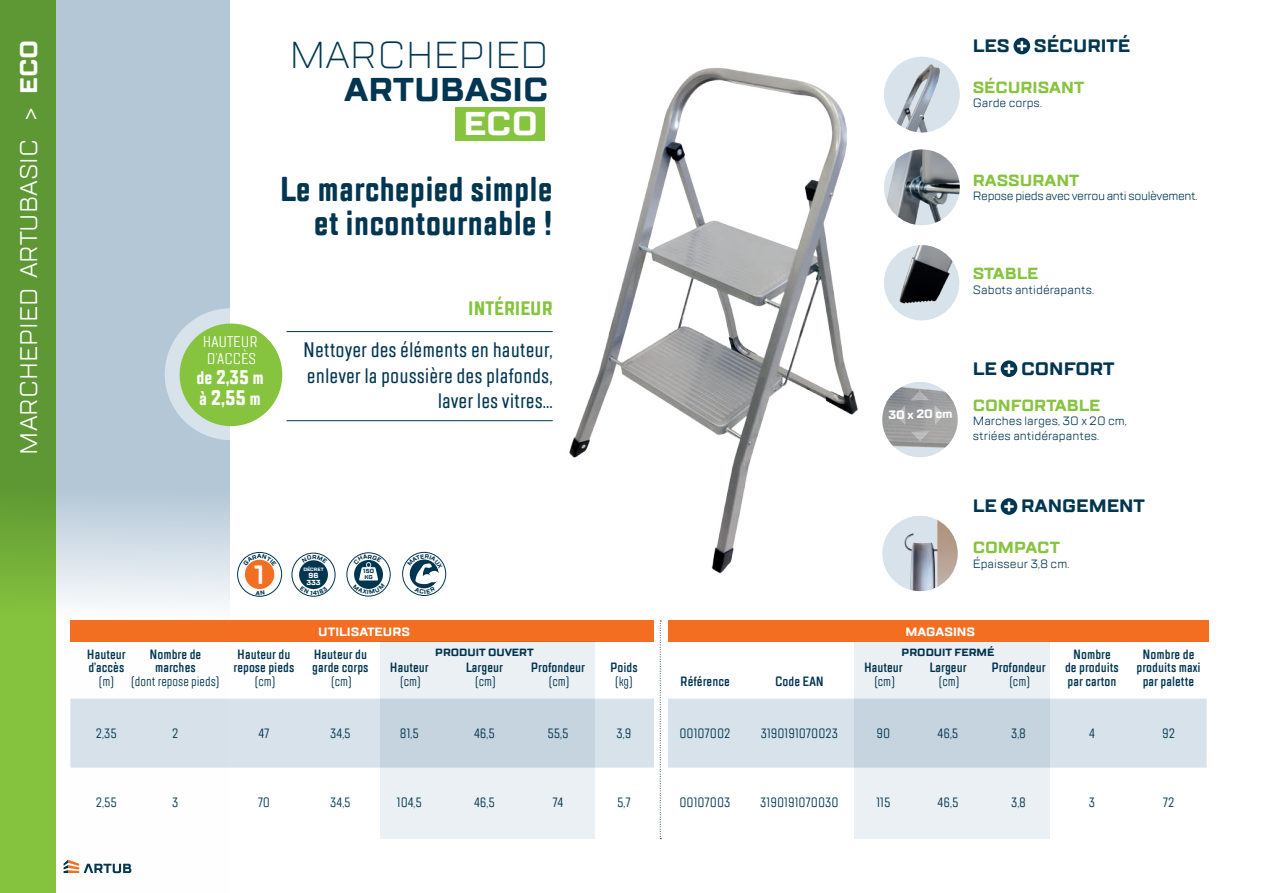
<style>
.page{position:relative;width:1263px;height:893px;background:#fff}
.page>*{position:absolute;margin:0;border:0;box-sizing:border-box;transform-origin:0 0}
.t1{font:300 37.5px "TT Lakes";color:#003651}
.t2{font:700 34.5px/34.5px "TT Lakes Compressed";color:#003651;text-align:right}
.t3{font:700 33px "TT Lakes";color:#003651}
.t4{font:700 33px "TT Lakes";color:#fff}
.t5{font:600 26.4px "TT Lakes";color:#fff}
.t6{font:24px "TT Lakes";color:#fff}
.t7{font:500 21px/25.2px "TT Lakes Compressed";color:#003651;text-align:right}
.t8{font:700 21px "TT Lakes Compressed";color:#fff}
.t9{font:700 19.8px "TT Lakes Compressed";color:#fff}
.t10{font:700 19.5px "TT Lakes Compressed";color:#86c43f}
.t11{font:700 18px "TT Lakes";color:#003651}
.t12{font:700 16.05px "TT Lakes";color:#86c43f}
.t13{font:15.6px/16.5px "TT Lakes Compressed";color:#fff}
.t14{font:600 13.5px "TT Lakes Compressed";color:#003651}
.t15{font:13.5px "TT Lakes Compressed";color:#003651}
.t16{font:12px/14.4px "TT Lakes";color:#003651}
.t17{font:12px "TT Lakes";letter-spacing:-.03em;color:#003651}
.t18{font:700 12px "TT Lakes";color:#fff}
.t19{font:700 10.5px "TT Lakes";color:#003651}
.t20{font:700 7.35px/6.9px "TT Lakes";color:#fff;text-align:center}
.t21{font:700 5.85px "TT Lakes";color:#003550}
.t22{font:700 5.55px "TT Lakes";color:#003550}
.t23{font:700 4.8px "TT Lakes";color:#fff}
.t24{font:700 4.65px "TT Lakes";color:#fff}
.s1{font-weight:700}
.s2{font-size:18.3px}
</style>
<div class="page">
<div style="left:70px;top:699px;width:1136px;height:69px;background:#d7e2ea"></div>
<div style="left:70px;top:621px;width:584px;height:21px;background:#f36e21"></div>
<svg style="left:854px;top:642px;width:196px;height:197px;background:#dde6ec"></svg>
<svg style="left:380px;top:642px;width:215px;height:197px;background:#dde6ec"></svg>
<div style="left:667px;top:621px;width:542px;height:21px;background:#f36e21"></div>
<div style="left:292px;top:553px;width:43px;height:43px;border:1px solid #003550;border-radius:50%"></div>
<div style="left:299px;top:560px;width:29px;height:29px;background:#003550;border-radius:50%"></div>
<hr style="left:287px;top:331px;width:266px;height:1px;background:#003651">
<hr style="left:287px;top:420px;width:266px;height:1px;background:#003651">
<img style="left:55px;top:0;width:175px;height:741px">
<svg style="left:165px;top:308px;width:132px;height:132px"></svg>
<svg style="left:174px;top:318px;width:114px;height:113px"></svg>
<svg style="left:64px;top:860px;width:67px;height:13px"></svg>
<div style="left:347px;top:553px;width:43px;height:43px;border:1px solid #003550;border-radius:50%"></div>
<svg style="left:0;top:0;width:55px;height:893px;background:#6ca837"></svg>
<div style="left:455px;top:107px;width:89px;height:34px;background:#86c43f"></div>
<div style="left:1013px;top:38px;width:17px;height:16px;background:#003651;border-radius:50%"></div>
<svg style="left:1017px;top:41px;width:9px;height:10px"></svg>
<div style="left:1001px;top:360px;width:16px;height:17px;background:#003651;border-radius:50%"></div>
<svg style="left:1004px;top:364px;width:10px;height:10px"></svg>
<svg style="left:1001px;top:498px;width:16px;height:17px"></svg>
<svg style="left:1004px;top:502px;width:10px;height:9px"></svg>
<img style="left:884px;top:245px;width:75px;height:75px;border-radius:38px">
<img style="left:882px;top:516px;width:76px;height:75px;border-radius:38px">
<img style="left:884px;top:149px;width:76px;height:76px;border-radius:38px">
<img style="left:884px;top:57px;width:76px;height:75px;border-radius:38px">
<div style="left:237px;top:552px;width:45px;height:44px;border:1px solid #003550;border-radius:50%"></div>
<div style="left:245px;top:560px;width:29px;height:29px;background:#f36e21;border-radius:50%"></div>
<img style="left:569px;top:67px;width:289px;height:507px">
<div style="left:402px;top:552px;width:44px;height:44px;border:1px solid #003550;border-radius:50%"></div>
<img style="left:882px;top:382px;width:76px;height:75px;border-radius:38px">
<svg style="left:896px;top:390px;width:48px;height:35px;background:#9e9fa1"></svg>
<svg style="left:911px;top:431px;width:18px;height:10px"></svg>
<div style="left:654px;top:615px;width:13px;height:224px;background:#fff"></div>
<svg style="left:660px;top:621px;width:1px;height:218px"></svg>
<svg style="left:299px;top:555px;width:28px;height:9px"></svg>
<svg style="left:294px;top:583px;width:34px;height:12px"></svg>
<svg style="left:353px;top:554px;width:32px;height:40px"></svg>
<svg style="left:241px;top:554px;width:36px;height:12px"></svg>
<svg style="left:254px;top:588px;width:11px;height:7px"></svg>
<svg style="left:407px;top:554px;width:36px;height:40px"></svg>
<h3 class="t6" style="left:14px;top:455px;width:416px;rotate:-90deg">MARCHEPIED ARTUBASIC &gt; <span class="s1">ECO</span></h3>
<h1 class="t1" style="left:289px;top:31px;width:261px">MARCHEPIED</h1>
<h3 class="t3" style="left:344px;top:68px;width:206px">ARTUBASIC</h3>
<h3 class="t4" style="left:463px;top:103px;width:76px">ECO</h3>
<h2 class="t2" style="left:280px;top:172px;width:274px">Le marchepied simple et incontournable !</h2>
<h3 class="t10" style="left:468px;top:296px;width:86px">INTÉRIEUR</h3>
<h3 class="t7" style="left:303px;top:337px;width:251px">Nettoyer des éléments en hauteur, enlever la poussière des plafonds, laver les vitres...</h3>
<p class="t13" style="left:203px;top:333px;width:56px">HAUTEUR<br>D’ACCÈS</p>
<h3 class="t9" style="left:196px;top:364px;width:69px"><span class="s2">de</span> 2,35 <span class="s2">m</span></h3>
<h3 class="t8" style="left:199px;top:384px;width:63px"><span class="s2">à</span> 2,55 <span class="s2">m</span></h3>
<p class="t23" style="left:243px;top:565px;width:22px">DÉCRET</p>
<h3 class="t5" style="left:255px;top:558px;width:12px">1</h3>
<p class="t21" style="left:309px;top:553px;width:6px">A</p>
<p class="t21" style="left:309px;top:589px;width:6px">S</p>
<p class="t24" style="left:303px;top:566px;width:22px">DÉCRET</p>
<p class="t20" style="left:306px;top:572px;width:16px">96<br>333</p>
<p class="t21" style="left:363px;top:567px;width:13px">150</p>
<p class="t22" style="left:364px;top:573px;width:10px">KG</p>
<p class="t21" style="left:424px;top:589px;width:6px">N</p>
<h3 class="t11" style="left:973px;top:34px;width:38px">LES</h3>
<h3 class="t11" style="left:1034px;top:34px;width:98px">SÉCURITÉ</h3>
<p class="t12" style="left:973px;top:77px;width:113px">SÉCURISANT</p>
<p class="t16" style="left:973px;top:96px;width:71px">Garde corps.</p>
<p class="t12" style="left:973px;top:170px;width:108px">RASSURANT</p>
<p class="t17" style="left:973px;top:188px;width:226px">Repose pieds avec verrou anti soulèvement.</p>
<p class="t12" style="left:973px;top:263px;width:67px">STABLE</p>
<p class="t16" style="left:973px;top:282px;width:123px">Sabots antidérapants.</p>
<p class="t18" style="left:888px;top:407px;width:66px;rotate:-1deg">30 x 20 cm</p>
<h3 class="t11" style="left:973px;top:357px;width:26px">LE</h3>
<h3 class="t11" style="left:1021px;top:357px;width:95px">CONFORT</h3>
<p class="t12" style="left:973px;top:395px;width:129px">CONFORTABLE</p>
<p class="t16" style="left:973px;top:414px;width:155px">Marches larges, 30 x 20 cm, striées antidérapantes.</p>
<h3 class="t11" style="left:973px;top:495px;width:26px">LE</h3>
<h3 class="t11" style="left:1021px;top:495px;width:125px">RANGEMENT</h3>
<p class="t12" style="left:973px;top:537px;width:89px">COMPACT</p>
<p class="t16" style="left:973px;top:556px;width:98px">Épaisseur 3,8 cm.</p>
<p class="t18" style="left:318px;top:624px;width:93px">UTILISATEURS</p>
<p class="t18" style="left:906px;top:624px;width:71px">MAGASINS</p>
<p class="t14" style="left:87px;top:645px;width:40px">Hauteur</p>
<p class="t14" style="left:149px;top:645px;width:53px">Nombre de</p>
<p class="t14" style="left:237px;top:645px;width:55px">Hauteur du</p>
<p class="t14" style="left:314px;top:645px;width:55px">Hauteur du</p>
<p class="t19" style="left:435px;top:645px;width:100px">PRODUIT OUVERT</p>
<p class="t19" style="left:901px;top:645px;width:94px">PRODUIT FERMÉ</p>
<p class="t14" style="left:1073px;top:645px;width:39px">Nombre</p>
<p class="t14" style="left:1142px;top:645px;width:53px">Nombre de</p>
<p class="t14" style="left:88px;top:659px;width:37px">d’accès</p>
<p class="t14" style="left:155px;top:659px;width:42px">marches</p>
<p class="t14" style="left:233px;top:659px;width:62px">repose pieds</p>
<p class="t14" style="left:312px;top:659px;width:58px">garde corps</p>
<p class="t14" style="left:390px;top:659px;width:40px">Hauteur</p>
<p class="t14" style="left:466px;top:659px;width:39px">Largeur</p>
<p class="t14" style="left:531px;top:659px;width:56px">Profondeur</p>
<p class="t14" style="left:610px;top:659px;width:29px">Poids</p>
<p class="t14" style="left:864px;top:659px;width:40px">Hauteur</p>
<p class="t14" style="left:929px;top:659px;width:39px">Largeur</p>
<p class="t14" style="left:991px;top:659px;width:56px">Profondeur</p>
<p class="t14" style="left:1065px;top:659px;width:55px">de produits</p>
<p class="t14" style="left:1136px;top:659px;width:65px">produits maxi</p>
<p class="t15" style="left:98px;top:672px;width:123px">(m) (dont repose pieds)</p>
<p class="t15" style="left:254px;top:672px;width:23px">(cm)</p>
<p class="t15" style="left:331px;top:672px;width:23px">(cm)</p>
<p class="t15" style="left:400px;top:672px;width:23px">(cm)</p>
<p class="t15" style="left:475px;top:672px;width:23px">(cm)</p>
<p class="t15" style="left:548px;top:672px;width:23px">(cm)</p>
<p class="t15" style="left:615px;top:672px;width:20px">(kg)</p>
<p class="t14" style="left:680px;top:672px;width:51px">Référence</p>
<p class="t14" style="left:775px;top:672px;width:50px">Code EAN</p>
<p class="t15" style="left:874px;top:672px;width:23px">(cm)</p>
<p class="t15" style="left:938px;top:672px;width:23px">(cm)</p>
<p class="t15" style="left:1009px;top:672px;width:23px">(cm)</p>
<p class="t14" style="left:1067px;top:672px;width:50px">par carton</p>
<p class="t14" style="left:1143px;top:672px;width:53px">par palette</p>
<p class="t15" style="left:96px;top:724px;width:23px">2,35</p>
<p class="t15" style="left:172px;top:724px;width:8px">2</p>
<p class="t15" style="left:258px;top:724px;width:12px">47</p>
<p class="t15" style="left:330px;top:724px;width:22px">34,5</p>
<p class="t15" style="left:400px;top:724px;width:20px">81,5</p>
<p class="t15" style="left:474px;top:724px;width:22px">46,5</p>
<p class="t15" style="left:547px;top:724px;width:23px">55,5</p>
<p class="t15" style="left:616px;top:724px;width:16px">3,9</p>
<p class="t15" style="left:679px;top:724px;width:53px">00107002</p>
<p class="t15" style="left:761px;top:724px;width:79px">3190191070023</p>
<p class="t15" style="left:876px;top:724px;width:15px">90</p>
<p class="t15" style="left:937px;top:724px;width:22px">46,5</p>
<p class="t15" style="left:1011px;top:724px;width:16px">3,8</p>
<p class="t15" style="left:1089px;top:724px;width:7px">4</p>
<p class="t15" style="left:1162px;top:724px;width:15px">92</p>
<p class="t15" style="left:96px;top:794px;width:23px">2,55</p>
<p class="t15" style="left:172px;top:794px;width:8px">3</p>
<p class="t15" style="left:258px;top:794px;width:14px">70</p>
<p class="t15" style="left:330px;top:794px;width:22px">34,5</p>
<p class="t15" style="left:397px;top:794px;width:27px">104,5</p>
<p class="t15" style="left:474px;top:794px;width:22px">46,5</p>
<p class="t15" style="left:552px;top:794px;width:12px">74</p>
<p class="t15" style="left:617px;top:794px;width:15px">5,7</p>
<p class="t15" style="left:679px;top:794px;width:53px">00107003</p>
<p class="t15" style="left:760px;top:794px;width:80px">3190191070030</p>
<p class="t15" style="left:876px;top:794px;width:15px">115</p>
<p class="t15" style="left:937px;top:794px;width:22px">46,5</p>
<p class="t15" style="left:1011px;top:794px;width:16px">3,8</p>
<p class="t15" style="left:1089px;top:794px;width:8px">3</p>
<p class="t15" style="left:1163px;top:794px;width:13px">72</p>
</div>
